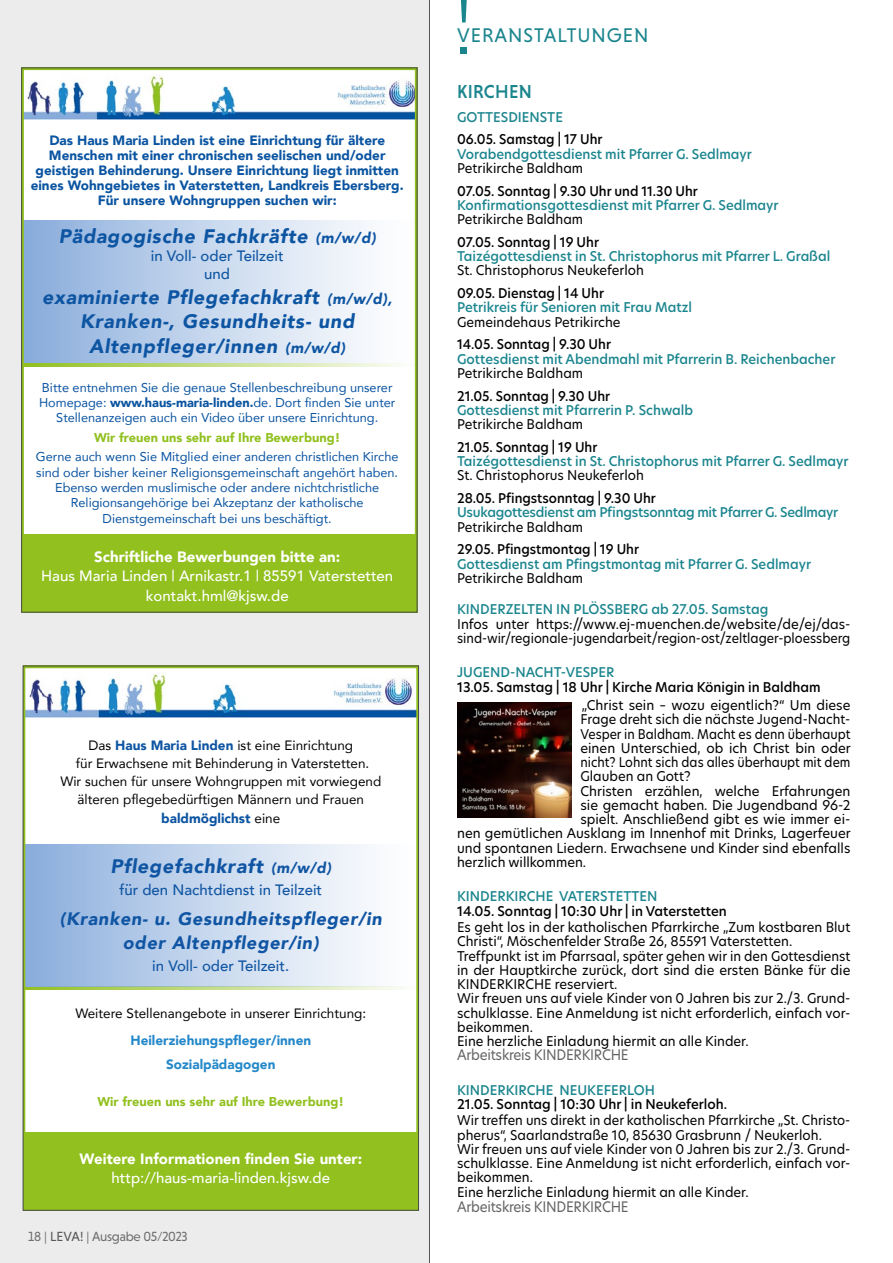
<style>
.page{position:relative;width:893px;height:1263px;background:#fff}
.page>*{position:absolute;margin:0;border:0;box-sizing:border-box;transform-origin:0 0}
.t1{font:20.1px "Niveau Grotesk";letter-spacing:.045em;color:#1b858e}
.t2{font:italic 900 19.5px/23.4px "Avenir";letter-spacing:.04em;color:#0d55a2;text-align:center}
.t3{font:italic 900 19.5px "Avenir";letter-spacing:.04em;color:#1055a3}
.t4{font:500 19.05px "Niveau Grotesk";letter-spacing:.015em;color:#1b858e;scale:.96 1}
.t5{font:italic 900 18px/23.4px "Avenir";letter-spacing:.04em;color:#1055a3;text-align:center}
.t6{font:500 15px/19.5px "Avenir";color:#fff;text-align:center}
.t7{font:900 15px "Avenir";color:#fff}
.t8{font:500 15px "Avenir";color:#1055a3}
.t9{font:500 15px/18px "Avenir";color:#0d55a2;text-align:center}
.t10{font:14.25px "New Hero";letter-spacing:-.02em;color:#636362;scale:.94 1}
.t11{font:900 13.5px/15px "Avenir";color:#0a54a1;text-align:center}
.t12{font:13.5px/18px "Avenir";color:#000;text-align:center}
.t13{font:900 13.5px/24px "Avenir";color:#2488c9;text-align:center}
.t14{font:13.5px "Niveau Grotesk";letter-spacing:-.02em;color:#6f6f6e}
.t15{font:900 13.5px "Avenir";color:#0d54a2}
.t16{font:13.2px/14.2px "New Hero";color:#000}
.t17{font:500 13.2px "New Hero";color:#1b858e}
.t18{font:13.2px/14.2px "New Hero";color:#000;scale:.96 1}
.t19{font:500 13.2px "New Hero";color:#000;scale:.96 1}
.t20{font:500 13.2px "New Hero";color:#000}
.t21{font:13.2px "New Hero";color:#000;scale:.92 1}
.t22{font:500 13.2px "New Hero";letter-spacing:-.02em;color:#1b858e}
.t23{font:12.75px/15.3px "Avenir";color:#0a54a1;text-align:center}
.t24{font:900 12.75px "Avenir";color:#91c01f}
.s1{font-size:15px}
.s2{font-weight:900}
.s3{font-weight:900;color:#0d54a2}
.s4{font-weight:400;color:#000}
.s5{color:#565656}
</style>
<div class="page">
<svg style="left:0;top:0;width:430px;height:1263px;background:#e1e3dc"></svg>
<img style="left:457px;top:703px;width:115px;height:115px">
<svg style="left:461px;top:0;width:6px;height:23px"></svg>
<div style="left:460px;top:47px;width:7px;height:7px;background:#1b858e"></div>
<svg style="left:23px;top:69px;width:392px;height:541px"></svg>
<svg style="left:25px;top:668px;width:392px;height:541px"></svg>
<p class="t11" style="left:31px;top:133px;width:374px">Das Haus Maria Linden ist eine Einrichtung für ältere Menschen mit einer chronischen seelischen und/oder geistigen Behinderung. Unsere Einrichtung liegt inmitten eines Wohngebietes in Vaterstetten, Landkreis Ebersberg.<br>Für unsere Wohngruppen suchen wir:</p>
<h2 class="t2" style="left:59px;top:224px;width:319px">Pädagogische Fachkräfte <span class="s1">(m/w/d)</span></h2>
<p class="t9" style="left:151px;top:246px;width:134px">in Voll- oder Teilzeit und</p>
<h2 class="t2" style="left:42px;top:285px;width:352px">examinierte Pflegefachkraft <span class="s1">(m/w/d),<br></span>Kranken-, Gesundheits- und</h2>
<h2 class="t2" style="left:89px;top:334px;width:258px">Altenpfleger/innen <span class="s1">(m/w/d)</span></h2>
<p class="t23" style="left:39px;top:379px;width:358px">Bitte entnehmen Sie die genaue Stellenbeschreibung unserer<br>Homepage: <span class="s2">www.haus-maria-linden.</span>de. Dort finden Sie unter<br>Stellenanzeigen auch ein Video über unsere Einrichtung.</p>
<p class="t24" style="left:94px;top:426px;width:248px">Wir freuen uns sehr auf Ihre Bewerbung!</p>
<p class="t23" style="left:36px;top:449px;width:364px">Gerne auch wenn Sie Mitglied einer anderen christlichen Kirche sind oder bisher keiner Religionsgemeinschaft angehört haben.<br>Ebenso werden muslimische oder andere nichtchristliche Religionsangehörige bei Akzeptanz der katholische Dienstgemeinschaft bei uns beschäftigt.</p>
<p class="t7" style="left:94px;top:543px;width:247px">Schriftliche Bewerbungen bitte an:</p>
<p class="t6" style="left:41px;top:565px;width:354px">Haus Maria Linden | Arnikastr.1 | 85591 Vaterstetten kontakt.hml@kjsw.de</p>
<p class="t12" style="left:60px;top:736px;width:322px">Das <span class="s3">Haus Maria Linden</span> ist eine Einrichtung<br>für Erwachsene mit Behinderung in Vaterstetten.<br>Wir suchen für unsere Wohngruppen mit vorwiegend älteren pflegebedürftigen Männern und Frauen</p>
<p class="t15" style="left:161px;top:807px;width:121px">baldmöglichst <span class="s4">eine</span></p>
<h2 class="t3" style="left:110px;top:850px;width:222px">Pflegefachkraft <span class="s1">(m/w/d)</span></h2>
<p class="t8" style="left:119px;top:877px;width:204px">für den Nachtdienst in Teilzeit</p>
<h3 class="t5" style="left:60px;top:907px;width:324px">(Kranken- u. Gesundheitspfleger/in oder Altenpfleger/in)</h3>
<p class="t8" style="left:152px;top:953px;width:138px">in Voll- oder Teilzeit.</p>
<p class="t12" style="left:75px;top:1004px;width:292px">Weitere Stellenangebote in unserer Einrichtung:</p>
<p class="t13" style="left:130px;top:1028px;width:182px">Heilerziehungspfleger/innen<br>Sozialpädagogen</p>
<p class="t24" style="left:98px;top:1091px;width:248px">Wir freuen uns sehr auf Ihre Bewerbung!</p>
<p class="t7" style="left:79px;top:1145px;width:284px">Weitere Informationen finden Sie unter:</p>
<p class="t6" style="left:112px;top:1167px;width:220px">http://haus-maria-linden.kjsw.de</p>
<p class="t14" style="left:28px;top:1229px;width:161px">18 | <span class="s5">LEVA!</span> | Ausgabe 05/2023</p>
<h1 class="t1" style="left:457px;top:23px;width:193px">VERANSTALTUNGEN</h1>
<h3 class="t4" style="left:457px;top:80px;width:79px">KIRCHEN</h3>
<p class="t17" style="left:457px;top:108px;width:107px">GOTTESDIENSTE</p>
<p class="t19" style="left:457px;top:130px;width:153px">06.05. Samstag | 17 Uhr</p>
<p class="t17" style="left:457px;top:145px;width:296px">Vorabendgottesdienst mit Pfarrer G. Sedlmayr</p>
<p class="t16" style="left:457px;top:161px;width:128px">Petrikirche Baldham</p>
<p class="t19" style="left:457px;top:182px;width:252px">07.05. Sonntag | 9.30 Uhr und 11.30 Uhr</p>
<p class="t17" style="left:457px;top:196px;width:323px">Konfirmationsgottesdienst mit Pfarrer G. Sedlmayr</p>
<p class="t16" style="left:457px;top:212px;width:128px">Petrikirche Baldham</p>
<p class="t19" style="left:457px;top:233px;width:149px">07.05. Sonntag | 19 Uhr</p>
<p class="t17" style="left:457px;top:247px;width:375px">Taizégottesdienst in St. Christophorus mit Pfarrer L. Graßal</p>
<p class="t16" style="left:457px;top:263px;width:188px">St. Christophorus Neukeferloh</p>
<p class="t19" style="left:457px;top:284px;width:155px">09.05. Dienstag | 14 Uhr</p>
<p class="t17" style="left:457px;top:298px;width:236px">Petrikreis für Senioren mit Frau Matzl</p>
<p class="t16" style="left:457px;top:314px;width:165px">Gemeindehaus Petrikirche</p>
<p class="t19" style="left:457px;top:335px;width:162px">14.05. Sonntag | 9.30 Uhr</p>
<p class="t17" style="left:457px;top:350px;width:380px">Gottesdienst mit Abendmahl mit Pfarrerin B. Reichenbacher</p>
<p class="t16" style="left:457px;top:366px;width:128px">Petrikirche Baldham</p>
<p class="t19" style="left:457px;top:387px;width:161px">21.05. Sonntag | 9.30 Uhr</p>
<p class="t17" style="left:457px;top:401px;width:237px">Gottesdienst mit Pfarrerin P. Schwalb</p>
<p class="t16" style="left:457px;top:417px;width:128px">Petrikirche Baldham</p>
<p class="t19" style="left:457px;top:438px;width:148px">21.05. Sonntag | 19 Uhr</p>
<p class="t17" style="left:457px;top:452px;width:393px">Taizégottesdienst in St. Christophorus mit Pfarrer G. Sedlmayr</p>
<p class="t16" style="left:457px;top:468px;width:188px">St. Christophorus Neukeferloh</p>
<p class="t19" style="left:457px;top:489px;width:209px">28.05. Pfingstsonntag | 9.30 Uhr</p>
<p class="t22" style="left:457px;top:503px;width:383px">Usukagottesdienst am Pfingstsonntag mit Pfarrer G. Sedlmayr</p>
<p class="t16" style="left:457px;top:519px;width:128px">Petrikirche Baldham</p>
<p class="t19" style="left:457px;top:540px;width:191px">29.05. Pfingstmontag | 19 Uhr</p>
<p class="t17" style="left:457px;top:555px;width:355px">Gottesdienst am Pfingstmontag mit Pfarrer G. Sedlmayr</p>
<p class="t16" style="left:457px;top:571px;width:128px">Petrikirche Baldham</p>
<p class="t17" style="left:457px;top:600px;width:313px">KINDERZELTEN IN PLÖSSBERG ab 27.05. Samstag</p>
<p class="t16" style="left:457px;top:616px;width:395px">Infos unter https://www.ej-muenchen.de/website/de/ej/das&shy;sind-wir/regionale-jugendarbeit/region-ost/zeltlager-ploessberg</p>
<p class="t17" style="left:457px;top:663px;width:159px">JUGEND-NACHT-VESPER</p>
<p class="t20" style="left:457px;top:678px;width:365px">13.05. Samstag | 18 Uhr | Kirche Maria Königin in Baldham</p>
<p class="t16" style="left:582px;top:698px;width:270px">„Christ sein – wozu eigentlich?“ Um diese</p>
<p class="t18" style="left:580px;top:712px;width:283px">Frage dreht sich die nächste Jugend-Nacht-</p>
<p class="t21" style="left:580px;top:725px;width:295px">Vesper in Baldham. Macht es denn überhaupt</p>
<p class="t16" style="left:580px;top:741px;width:272px">einen Unterschied, ob ich Christ bin oder</p>
<p class="t21" style="left:580px;top:753px;width:295px">nicht? Lohnt sich das alles überhaupt mit dem</p>
<p class="t16" style="left:580px;top:769px;width:112px">Glauben an Gott?</p>
<p class="t16" style="left:580px;top:783px;width:272px">Christen erzählen, welche Erfahrungen</p>
<p class="t16" style="left:580px;top:798px;width:271px">sie gemacht haben. Die Jugendband 96-2</p>
<p class="t16" style="left:580px;top:812px;width:271px">spielt. Anschließend gibt es wie immer ei-</p>
<p class="t16" style="left:457px;top:826px;width:395px">nen gemütlichen Ausklang im Innenhof mit Drinks, Lagerfeuer</p>
<p class="t16" style="left:457px;top:840px;width:395px">und spontanen Liedern. Erwachsene und Kinder sind ebenfalls</p>
<p class="t16" style="left:457px;top:855px;width:131px">herzlich willkommen.</p>
<p class="t17" style="left:457px;top:887px;width:202px">KINDERKIRCHE VATERSTETTEN</p>
<p class="t20" style="left:457px;top:902px;width:271px">14.05. Sonntag | 10:30 Uhr | in Vaterstetten</p>
<p class="t16" style="left:457px;top:920px;width:395px">Es geht los in der katholischen Pfarrkirche „Zum kostbaren Blut Christi“, Möschenfelder Straße 26, 85591 Vaterstetten.<br>Treffpunkt ist im Pfarrsaal, später gehen wir in den Gottesdienst in der Hauptkirche zurück, dort sind die ersten Bänke für die KINDERKIRCHE reserviert.<br>Wir freuen uns auf viele Kinder von 0 Jahren bis zur 2./3. Grund&shy;schulklasse. Eine Anmeldung ist nicht erforderlich, einfach vor&shy;beikommen.<br>Eine herzliche Einladung hiermit an alle Kinder.</p>
<p class="t10" style="left:457px;top:1045px;width:184px">Arbeitskreis KINDERKIRCHE</p>
<p class="t17" style="left:457px;top:1081px;width:199px">KINDERKIRCHE NEUKEFERLOH</p>
<p class="t20" style="left:457px;top:1095px;width:272px">21.05. Sonntag | 10:30 Uhr | in Neukeferloh.</p>
<p class="t18" style="left:457px;top:1113px;width:411px">Wir treffen uns direkt in der katholischen Pfarrkirche „St. Christo&shy;pherus“, Saarlandstraße 10, 85630 Grasbrunn / Neukerloh.<br>Wir freuen uns auf viele Kinder von 0 Jahren bis zur 2./3. Grund&shy;schulklasse. Eine Anmeldung ist nicht erforderlich, einfach vor&shy;beikommen.<br>Eine herzliche Einladung hiermit an alle Kinder.</p>
<p class="t10" style="left:457px;top:1197px;width:184px">Arbeitskreis KINDERKIRCHE</p>
</div>
